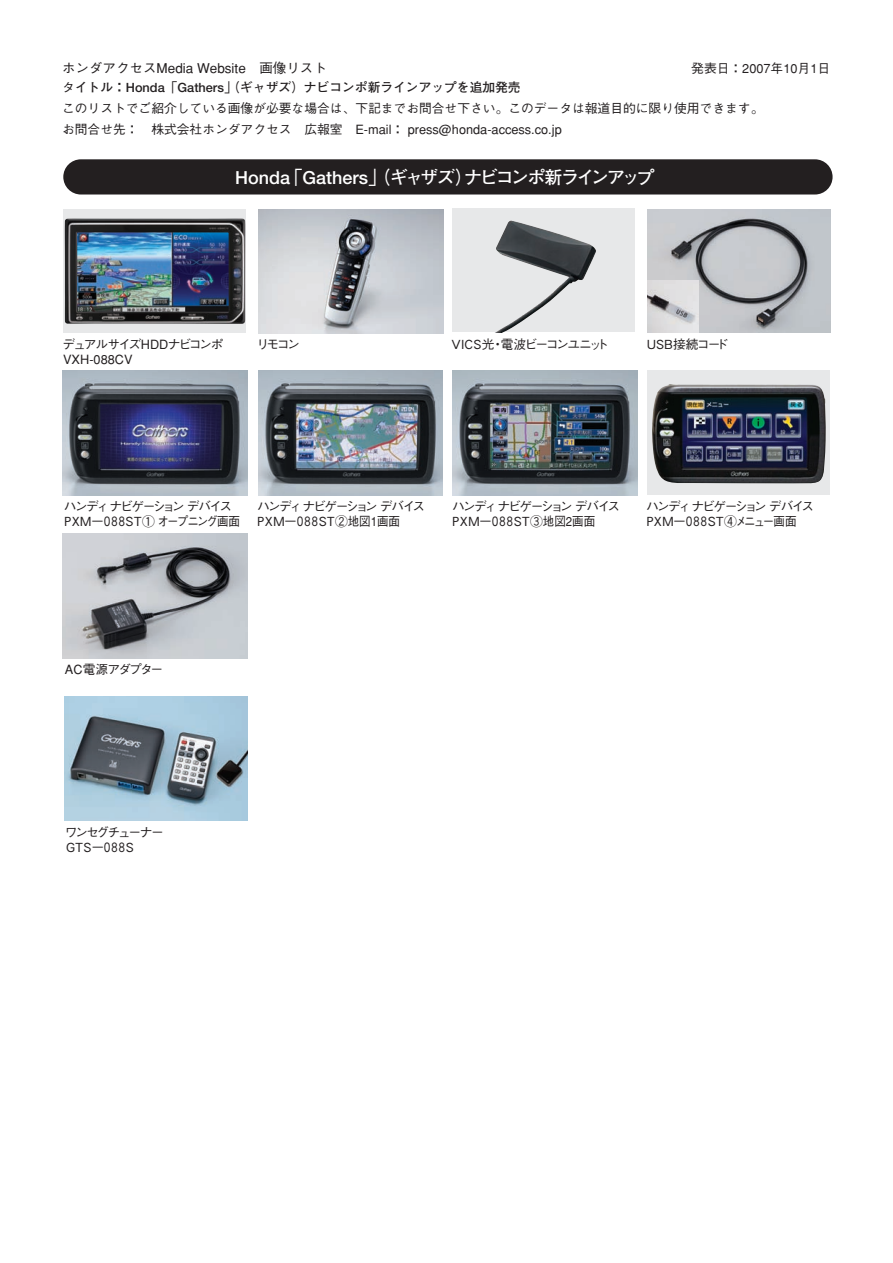
<style>
.page{position:relative;width:893px;height:1263px;background:#fff}
.page>*{position:absolute;margin:0;border:0;box-sizing:border-box;transform-origin:0 0}
.t1{font:700 18px "Futo Go B101";letter-spacing:-.07em;color:#fff}
.t2{font:500 13.5px "Gothic BBB";color:#231f20}
.t3{font:500 12.75px/21px "Gothic BBB";color:#231f20}
.t4{font:500 12.75px/15px "Gothic BBB";letter-spacing:-.18em;color:#231f20}
.t5{font:700 12.75px "Futo Go B101";color:#231f20}
.t6{font:500 12.75px/15px "Gothic BBB";letter-spacing:-.165em;color:#231f20}
.t7{font:500 12.75px/15px "Gothic BBB";letter-spacing:-.16em;color:#231f20}
.t8{font:500 12.75px/15px "Gothic BBB";letter-spacing:-.145em;color:#231f20}
.t9{font:500 12.75px/15px "Gothic BBB";letter-spacing:-.065em;color:#231f20}
.t10{font:500 12.75px "Gothic BBB";letter-spacing:-.195em;color:#231f20}
.t11{font:500 12.75px "Gothic BBB";letter-spacing:-.095em;color:#231f20}
.t12{font:500 12.75px "Gothic BBB";letter-spacing:-.155em;color:#231f20}
.s1{font-family:"Gothic BBB";font-weight:500}
</style>
<div class="page">
<div style="left:64px;top:209px;width:182px;height:124px;background:#e7e8e9"></div>
<div style="left:63px;top:159px;width:769px;height:35px;background:#231f20;border-radius:18px"></div>
<img style="left:64px;top:697px;width:184px;height:123px">
<img style="left:65px;top:218px;width:180px;height:106px">
<img style="left:77px;top:232px;width:152px;height:80px">
<img style="left:63px;top:534px;width:184px;height:124px">
<img style="left:63px;top:371px;width:184px;height:124px">
<img style="left:258px;top:371px;width:184px;height:124px">
<img style="left:453px;top:371px;width:184px;height:124px">
<div style="left:647px;top:371px;width:183px;height:124px;background:#e7e8e9"></div>
<img style="left:647px;top:209px;width:183px;height:123px">
<img style="left:647px;top:281px;width:51px;height:51px">
<img style="left:258px;top:209px;width:185px;height:124px">
<div style="left:452px;top:209px;width:183px;height:123px;background:#e7e8e9"></div>
<img style="left:496px;top:220px;width:100px;height:112px">
<img style="left:652px;top:384px;width:174px;height:99px">
<p class="t2" style="left:62px;top:61px;width:266px">ホンダアクセスMedia Website 画像リスト</p>
<p class="t5" style="left:62px;top:80px;width:460px"><span class="s1">タ</span>イトル：Honda「Gathers」（ギャザズ）ナビコンポ新ラインアップを追加発売</p>
<p class="t3" style="left:62px;top:99px;width:703px">このリストでご紹介している画像が必要な場合は、下記までお問合せ下さい。このデータは報道目的に限り使用できます。お問合せ先： 株式会社ホンダアクセス 広報室 E-mail： press@honda-access.co.jp</p>
<p class="t3" style="left:691px;top:59px;width:140px">発表日：2007年10月1日</p>
<h1 class="t1" style="left:235px;top:166px;width:421px">Honda「Gathers」（ギャザズ）ナビコンポ新ラインアップ</h1>
<p class="t9" style="left:62px;top:337px;width:163px">デュアルサイズHDDナビコンポ<br>VXH-088CV</p>
<p class="t9" style="left:256px;top:337px;width:45px">リモコン</p>
<p class="t10" style="left:450px;top:337px;width:160px">ＶＩＣＳ光・電波ビーコンユニット</p>
<p class="t12" style="left:645px;top:337px;width:85px">ＵＳＢ接続コード</p>
<p class="t6" style="left:62px;top:499px;width:180px">ハンディナビゲーションデバイス<br>ＰＸＭ－０８８ＳＴ① オープニング画面</p>
<p class="t7" style="left:255px;top:499px;width:172px">ハンディナビゲーションデバイス<br>ＰＸＭ－０８８ＳＴ②地図 1 画面</p>
<p class="t8" style="left:450px;top:499px;width:172px">ハンディナビゲーションデバイス<br>ＰＸＭ－０８８ＳＴ③地図2画面</p>
<p class="t4" style="left:644px;top:499px;width:172px">ハンディナビゲーションデバイス<br>ＰＸＭ－０８８ＳＴ④メニュー画面</p>
<p class="t11" style="left:65px;top:662px;width:100px">AC電源アダプター</p>
<p class="t4" style="left:64px;top:825px;width:101px">ワンセグチューナー<br>ＧＴＳ－０８８Ｓ</p>
</div>
